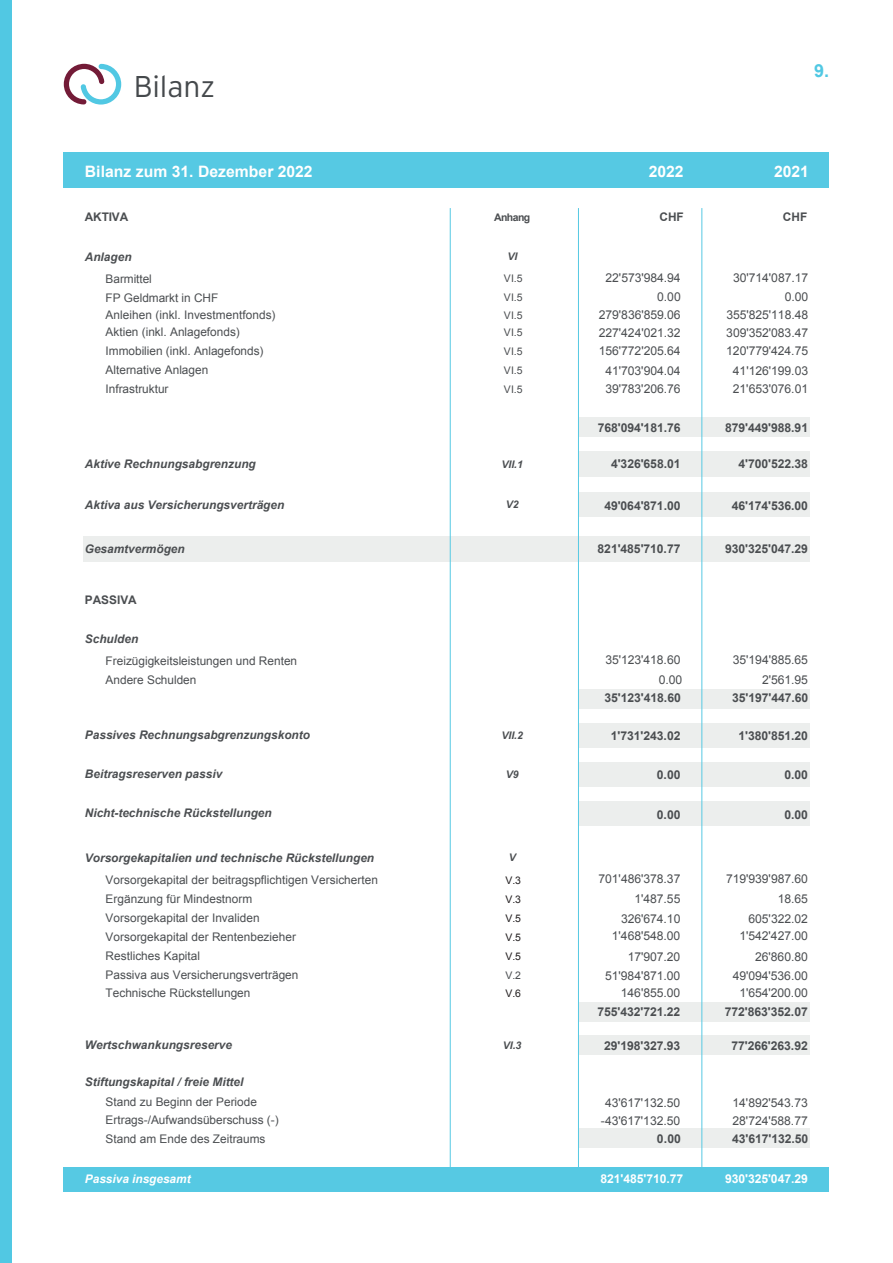
<style>
.page{position:relative;width:893px;height:1263px;background:#fff}
.page>*{position:absolute;margin:0;border:0;box-sizing:border-box;transform-origin:0 0}
.t1{font:300 30px "Interstate";color:#45494c}
.t2{font:700 18px "Arial";color:#51c8e3}
.t3{font:700 15.75px "Arial";color:#fff}
.t4{font:12.15px/19.8px "Arial";letter-spacing:-.005em;color:#4b4e51;text-align:right}
.t5{font:700 12.15px "Arial";letter-spacing:-.005em;color:#4b4e51}
.t6{font:700 12.15px "Arial";letter-spacing:-.005em;color:#fff}
.t7{font:11.85px/21.8px "Arial";color:#4b4e51}
.t8{font:italic 700 11.85px/20.2px "Arial";color:#4b4e51}
.t9{font:700 11.85px "Arial";color:#4b4e51}
.t10{font:italic 700 11.85px "Arial";color:#fff}
.t11{font:10.5px "Arial";letter-spacing:.005em;color:#4b4e51}
.t12{font:italic 700 10.5px "Arial";letter-spacing:.005em;color:#4b4e51}
.t13{font:10.5px "Arial";color:#231f20}
.t14{font:700 10.5px "Arial";letter-spacing:-.05em;color:#4b4e51}
.s1{font-weight:700;font-style:italic}
.s2{font-weight:400;font-style:normal}
</style>
<div class="page">
<svg style="left:64px;top:64px;width:57px;height:41px"></svg>
<div style="left:64px;top:152px;width:765px;height:35px;background:#56c9e3"></div>
<div style="left:578px;top:418px;width:108px;height:19px;background:#eceeed"></div>
<div style="left:685px;top:418px;width:125px;height:19px;background:#eceeed"></div>
<div style="left:578px;top:451px;width:108px;height:26px;background:#eceeed"></div>
<div style="left:685px;top:451px;width:125px;height:26px;background:#eceeed"></div>
<div style="left:578px;top:492px;width:108px;height:25px;background:#eceeed"></div>
<div style="left:685px;top:492px;width:125px;height:25px;background:#eceeed"></div>
<div style="left:83px;top:536px;width:603px;height:26px;background:#eceeed"></div>
<div style="left:685px;top:536px;width:125px;height:26px;background:#eceeed"></div>
<div style="left:578px;top:689px;width:108px;height:19px;background:#eceeed"></div>
<div style="left:686px;top:689px;width:124px;height:19px;background:#eceeed"></div>
<div style="left:578px;top:723px;width:108px;height:24px;background:#eceeed"></div>
<div style="left:686px;top:723px;width:124px;height:24px;background:#eceeed"></div>
<div style="left:578px;top:762px;width:108px;height:25px;background:#eceeed"></div>
<div style="left:686px;top:762px;width:124px;height:25px;background:#eceeed"></div>
<div style="left:578px;top:801px;width:108px;height:25px;background:#eceeed"></div>
<div style="left:686px;top:801px;width:124px;height:25px;background:#eceeed"></div>
<div style="left:578px;top:1002px;width:232px;height:19px;background:#eceeed"></div>
<div style="left:578px;top:1035px;width:232px;height:20px;background:#eceeed"></div>
<div style="left:578px;top:1129px;width:232px;height:19px;background:#eceeed"></div>
<div style="left:64px;top:1167px;width:765px;height:25px;background:#56c9e3"></div>
<hr style="left:450px;top:208px;width:1px;height:964px;background:#56c9e3">
<hr style="left:701px;top:208px;width:1px;height:964px;background:#56c9e3">
<hr style="left:578px;top:208px;width:1px;height:964px;background:#56c9e3">
<div style="left:0;top:0;width:12px;height:1263px;background:#51c8e3"></div>
<p class="t1" style="left:134px;top:69px;width:83px">Bilanz</p>
<p class="t2" style="left:814px;top:59px;width:17px">9.</p>
<p class="t3" style="left:85px;top:161px;width:229px">Bilanz zum 31. Dezember 2022</p>
<p class="t3" style="left:649px;top:161px;width:36px">2022</p>
<p class="t3" style="left:774px;top:161px;width:36px">2021</p>
<p class="t9" style="left:85px;top:209px;width:45px">AKTIVA</p>
<p class="t14" style="left:494px;top:210px;width:38px">Anhang</p>
<p class="t9" style="left:659px;top:209px;width:26px">CHF</p>
<p class="t9" style="left:783px;top:209px;width:26px">CHF</p>
<p class="t8" style="left:85px;top:247px;width:48px">Anlagen</p>
<p class="t12" style="left:507px;top:250px;width:11px">VI</p>
<p class="t7" style="left:106px;top:268px;width:48px">Barmittel</p>
<p class="t11" style="left:504px;top:272px;width:20px">VI.5</p>
<p class="t7" style="left:106px;top:287px;width:114px">FP Geldmarkt in CHF</p>
<p class="t11" style="left:504px;top:291px;width:20px">VI.5</p>
<p class="t7" style="left:106px;top:304px;width:171px">Anleihen (inkl. Investmentfonds)</p>
<p class="t11" style="left:504px;top:308px;width:20px">VI.5</p>
<p class="t7" style="left:106px;top:321px;width:136px">Aktien (inkl. Anlagefonds)</p>
<p class="t11" style="left:504px;top:325px;width:20px">VI.5</p>
<p class="t7" style="left:106px;top:340px;width:159px">Immobilien (inkl. Anlagefonds)</p>
<p class="t11" style="left:504px;top:344px;width:20px">VI.5</p>
<p class="t7" style="left:106px;top:359px;width:104px">Alternative Anlagen</p>
<p class="t11" style="left:504px;top:363px;width:20px">VI.5</p>
<p class="t7" style="left:106px;top:378px;width:64px">Infrastruktur</p>
<p class="t11" style="left:504px;top:382px;width:20px">VI.5</p>
<p class="t4" style="left:606px;top:268px;width:77px">22'573'984.94</p>
<p class="t4" style="left:733px;top:268px;width:77px">30'714'087.17</p>
<p class="t4" style="left:657px;top:287px;width:25px">0.00</p>
<p class="t4" style="left:785px;top:287px;width:25px">0.00</p>
<p class="t4" style="left:599px;top:305px;width:83px">279'836'859.06</p>
<p class="t4" style="left:726px;top:305px;width:83px">355'825'118.48</p>
<p class="t4" style="left:599px;top:323px;width:83px">227'424'021.32</p>
<p class="t4" style="left:726px;top:323px;width:83px">309'352'083.47</p>
<p class="t4" style="left:599px;top:341px;width:83px">156'772'205.64</p>
<p class="t4" style="left:726px;top:341px;width:83px">120'779'424.75</p>
<p class="t4" style="left:605px;top:361px;width:77px">41'703'904.04</p>
<p class="t4" style="left:733px;top:361px;width:77px">41'126'199.03</p>
<p class="t4" style="left:605px;top:379px;width:77px">39'783'206.76</p>
<p class="t4" style="left:733px;top:379px;width:77px">21'653'076.01</p>
<p class="t5" style="left:598px;top:419px;width:84px">768'094'181.76</p>
<p class="t5" style="left:725px;top:419px;width:84px">879'449'988.91</p>
<p class="t5" style="left:611px;top:456px;width:71px">4'326'658.01</p>
<p class="t5" style="left:738px;top:456px;width:71px">4'700'522.38</p>
<p class="t5" style="left:604px;top:497px;width:78px">49'064'871.00</p>
<p class="t5" style="left:732px;top:497px;width:78px">46'174'536.00</p>
<p class="t5" style="left:598px;top:540px;width:84px">821'485'710.77</p>
<p class="t5" style="left:725px;top:540px;width:84px">930'325'047.29</p>
<p class="t8" style="left:85px;top:455px;width:172px">Aktive Rechnungsabgrenzung</p>
<p class="t12" style="left:502px;top:457px;width:23px">VII.1</p>
<p class="t8" style="left:85px;top:495px;width:201px">Aktiva aus Versicherungsverträgen</p>
<p class="t12" style="left:506px;top:498px;width:14px">V2</p>
<p class="t8" style="left:85px;top:539px;width:101px">Gesamtvermögen</p>
<p class="t9" style="left:85px;top:592px;width:53px">PASSIVA</p>
<p class="t7" style="left:106px;top:628px;width:193px;text-indent:-21px"><span class="s1">Schulden<br></span>Freizügigkeitsleistungen und Renten</p>
<p class="t7" style="left:106px;top:669px;width:92px">Andere Schulden</p>
<p class="t4" style="left:605px;top:650px;width:77px">35'123'418.60</p>
<p class="t4" style="left:733px;top:650px;width:77px">35'194'885.65<br>2'561.95</p>
<p class="t5" style="left:605px;top:690px;width:78px">35'123'418.60</p>
<p class="t5" style="left:732px;top:690px;width:78px">35'197'447.60</p>
<p class="t5" style="left:611px;top:727px;width:71px">1'731'243.02</p>
<p class="t5" style="left:738px;top:727px;width:71px">1'380'851.20</p>
<p class="t5" style="left:657px;top:766px;width:25px">0.00</p>
<p class="t5" style="left:784px;top:766px;width:25px">0.00</p>
<p class="t5" style="left:657px;top:806px;width:25px">0.00</p>
<p class="t5" style="left:784px;top:806px;width:25px">0.00</p>
<p class="t4" style="left:659px;top:670px;width:25px">0.00</p>
<p class="t8" style="left:85px;top:725px;width:227px">Passives Rechnungsabgrenzungskonto</p>
<p class="t12" style="left:502px;top:728px;width:23px">VII.2</p>
<p class="t12" style="left:506px;top:767px;width:14px">V9</p>
<p class="t8" style="left:85px;top:764px;width:139px">Beitragsreserven passiv</p>
<p class="t8" style="left:85px;top:803px;width:188px">Nicht-technische Rückstellungen</p>
<p class="t8" style="left:85px;top:848px;width:291px">Vorsorgekapitalien und technische Rückstellungen</p>
<p class="t12" style="left:509px;top:851px;width:8px">V</p>
<p class="t7" style="left:106px;top:869px;width:274px">Vorsorgekapital der beitragspflichtigen Versicherten</p>
<p class="t13" style="left:505px;top:873px;width:17px">V.3</p>
<p class="t7" style="left:106px;top:888px;width:148px">Ergänzung für Mindestnorm</p>
<p class="t13" style="left:505px;top:892px;width:17px">V.3</p>
<p class="t7" style="left:106px;top:907px;width:156px">Vorsorgekapital der Invaliden</p>
<p class="t13" style="left:505px;top:911px;width:17px">V.5</p>
<p class="t7" style="left:106px;top:926px;width:192px">Vorsorgekapital der Rentenbezieher</p>
<p class="t13" style="left:505px;top:930px;width:17px">V.5</p>
<p class="t7" style="left:106px;top:945px;width:96px">Restliches Kapital</p>
<p class="t13" style="left:505px;top:949px;width:17px">V.5</p>
<p class="t7" style="left:106px;top:964px;width:194px">Passiva aus Versicherungsverträgen</p>
<p class="t11" style="left:505px;top:968px;width:17px">V.2</p>
<p class="t7" style="left:106px;top:982px;width:146px">Technische Rückstellungen</p>
<p class="t13" style="left:505px;top:986px;width:17px">V.6</p>
<p class="t4" style="left:599px;top:869px;width:83px">701'486'378.37</p>
<p class="t4" style="left:726px;top:869px;width:83px">719'939'987.60</p>
<p class="t4" style="left:634px;top:889px;width:48px">1'487.55</p>
<p class="t4" style="left:778px;top:889px;width:32px">18.65</p>
<p class="t4" style="left:621px;top:909px;width:61px">326'674.10</p>
<p class="t4" style="left:748px;top:909px;width:61px">605'322.02</p>
<p class="t4" style="left:612px;top:926px;width:70px">1'468'548.00</p>
<p class="t4" style="left:739px;top:926px;width:70px">1'542'427.00</p>
<p class="t4" style="left:628px;top:946px;width:54px">17'907.20</p>
<p class="t4" style="left:755px;top:946px;width:54px">26'860.80</p>
<p class="t4" style="left:605px;top:966px;width:77px">51'984'871.00</p>
<p class="t4" style="left:733px;top:966px;width:77px">49'094'536.00</p>
<p class="t4" style="left:621px;top:983px;width:61px">146'855.00</p>
<p class="t4" style="left:739px;top:983px;width:70px">1'654'200.00</p>
<p class="t5" style="left:597px;top:1004px;width:84px">755'432'721.22</p>
<p class="t5" style="left:725px;top:1004px;width:84px">772'863'352.07</p>
<p class="t5" style="left:604px;top:1037px;width:78px">29'198'327.93</p>
<p class="t5" style="left:732px;top:1037px;width:78px">77'266'263.92</p>
<p class="t8" style="left:85px;top:1035px;width:149px">Wertschwankungsreserve</p>
<p class="t12" style="left:503px;top:1038px;width:20px">VI.3</p>
<p class="t8" style="left:106px;top:1072px;width:153px;text-indent:-21px">Stiftungskapital / freie Mittel<br><span class="s2">Stand zu Beginn der Periode</span></p>
<p class="t7" style="left:106px;top:1110px;width:175px;line-height:19px">Ertrags-/Aufwandsüberschuss (-)<br>Stand am Ende des Zeitraums</p>
<p class="t10" style="left:85px;top:1171px;width:107px">Passiva insgesamt</p>
<p class="t6" style="left:600px;top:1171px;width:84px">821'485'710.77</p>
<p class="t6" style="left:725px;top:1171px;width:84px">930'325'047.29</p>
<p class="t4" style="left:605px;top:1093px;width:77px">43'617'132.50</p>
<p class="t4" style="left:733px;top:1093px;width:77px">14'892'543.73</p>
<p class="t4" style="left:601px;top:1110px;width:81px">-43'617'132.50</p>
<p class="t4" style="left:733px;top:1110px;width:77px">28'724'588.77</p>
<p class="t5" style="left:657px;top:1131px;width:26px">0.00</p>
<p class="t5" style="left:732px;top:1131px;width:78px">43'617'132.50</p>
</div>
